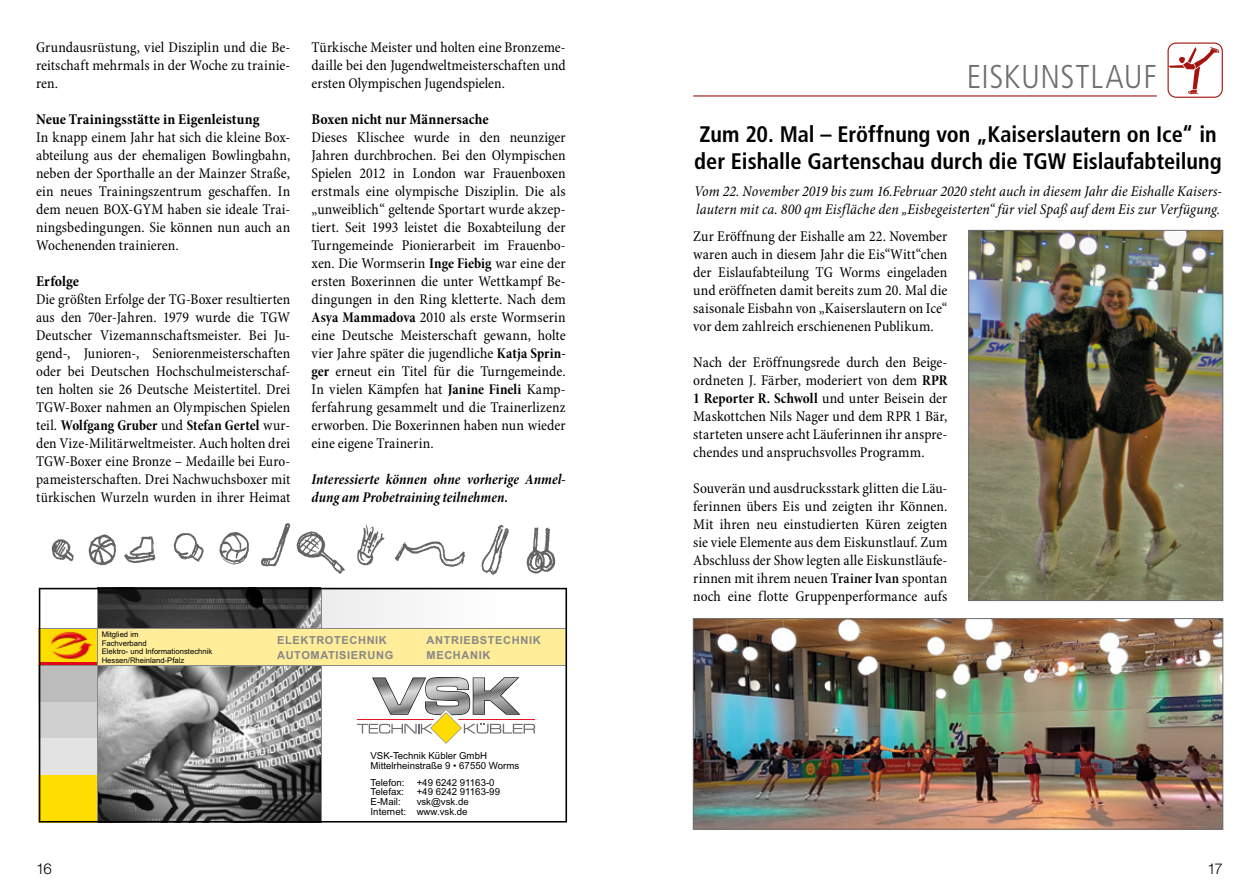
<style>
.page{position:relative;width:1259px;height:893px;background:#fff}
.page>*{position:absolute;margin:0;border:0;box-sizing:border-box;transform-origin:0 0}
.t1{font:300 condensed 33px "Frutiger LT Std";letter-spacing:.02em;color:#706f6f}
.t2{font:700 condensed 22.5px/27px "Frutiger LT Std";color:#000}
.t3{font:condensed 15px/18px "Minion Pro";letter-spacing:.005em;color:#000;text-align:justify}
.t4{font:italic condensed 15px/18px "Minion Pro";letter-spacing:.005em;color:#000}
.t5{font:15px "Minion Pro Bold Cn Subh";letter-spacing:.005em;color:#000}
.t6{font:15px/18px "Minion Pro Bold Cn It Subh";letter-spacing:.005em;color:#000}
.t7{font:700 condensed 15px "Minion Pro";letter-spacing:.005em;color:#000}
.t8{font:300 15px "Helvetica Neue LT Std";color:#000}
.t9{font:700 11.1px/14.9px "Arial";letter-spacing:.055em;color:#878787}
.t10{font:9.6px/9.8px "Arial";color:#000}
.t11{font:7.65px/8.6px "Arial";color:#000}
.s1{font-family:"Minion Pro";font-stretch:condensed}
.s2{font-family:"Minion Pro Bold Cn Subh";font-stretch:normal}
.s3{font-family:"Minion Pro Semibold Cn Subh";font-stretch:normal}
</style>
<div class="page">
<svg style="left:1167px;top:43px;width:55px;height:55px"></svg>
<hr style="left:693px;top:95px;width:464px;height:2px;background:#a4130e">
<img style="left:695px;top:620px;width:526px;height:207px">
<div style="left:693px;top:618px;width:530px;height:211px;border:1px solid #706f6f"></div>
<img style="left:970px;top:232px;width:251px;height:367px">
<div style="left:968px;top:230px;width:255px;height:371px;border:1px solid #706f6f"></div>
<svg style="left:39px;top:588px;width:528px;height:234px"></svg>
<img style="left:51px;top:523px;width:505px;height:52px">
<p class="t3" style="left:36px;top:38px;width:256px">Grundausrüstung, viel Disziplin und die Be&shy;reitschaft mehrmals in der Woche zu trainie&shy;ren.</p>
<p class="t7" style="left:36px;top:108px;width:225px">Neue Trainingsstätte in Eigenleistung</p>
<p class="t3" style="left:36px;top:128px;width:256px">In knapp einem Jahr hat sich die kleine Box&shy;abteilung aus der ehemaligen Bowlingbahn, neben der Sporthalle an der Mainzer Straße, ein neues Trainingszentrum geschaffen. In dem neuen BOX-GYM haben sie ideale Trai&shy;ningsbedingungen. Sie können nun auch an Wochenenden trainieren.</p>
<p class="t7" style="left:36px;top:270px;width:44px">Erfolge</p>
<p class="t3" style="left:36px;top:290px;width:256px">Die größten Erfolge der TG-Boxer resultierten aus den 70er-Jahren. 1979 wurde die TGW Deutscher Vizemannschaftsmeister. Bei Ju&shy;gend-, Junioren-, Seniorenmeisterschaften oder bei Deutschen Hochschulmeisterschaf&shy;ten holten sie 26 Deutsche Meistertitel. Drei TGW-Boxer nahmen an Olympischen Spielen</p>
<p class="t5" style="left:36px;top:416px;width:256px"><span class="s1">teil.</span> Wolfgang Gruber <span class="s1">und</span> Stefan Gertel <span class="s1">wur-</span></p>
<p class="t3" style="left:36px;top:434px;width:256px">den Vize-Militärweltmeister. Auch holten drei TGW-Boxer eine Bronze – Medaille bei Euro&shy;pameisterschaften. Drei Nachwuchsboxer mit türkischen Wurzeln wurden in ihrer Heimat</p>
<p class="t3" style="left:311px;top:38px;width:256px">Türkische Meister und holten eine Bronzeme&shy;daille bei den Jugendweltmeisterschaften und ersten Olympischen Jugendspielen.</p>
<p class="t7" style="left:311px;top:108px;width:179px">Boxen nicht nur Männersache</p>
<p class="t3" style="left:311px;top:128px;width:256px">Dieses Klischee wurde in den neunziger Jahren durchbrochen. Bei den Olympischen Spielen 2012 in London war Frauenboxen erstmals eine olympische Disziplin. Die als „unweiblich“ geltende Sportart wurde akzep&shy;tiert. Seit 1993 leistet die Boxabteilung der Turngemeinde Pionierarbeit im Frauenbo&shy;xen. Die Wormserin <span class="s2">Inge Fiebig</span> war eine der ersten Boxerinnen die unter Wettkampf Be&shy;dingungen in den Ring kletterte. Nach dem <span class="s2">Asya Mammadova</span> 2010 als erste Wormserin eine Deutsche Meisterschaft gewann, holte vier Jahre später die jugendliche <span class="s2">Katja Sprin&shy;ger</span> erneut ein Titel für die Turngemeinde.<br>In vielen Kämpfen hat <span class="s2">Janine Fineli</span> Kamp&shy;ferfahrung gesammelt und die Trainerlizenz erworben. Die Boxerinnen haben nun wieder eine eigene Trainerin.</p>
<p class="t6" style="left:311px;top:470px;width:256px">Interessierte können ohne vorherige Anmel&shy;dung am Probetraining teilnehmen.</p>
<p class="t11" style="left:102px;top:631px;width:112px">Mitglied im<br>Fachverband<br>Elektro- und Informationstechnik<br>Hessen/Rheinland-Pfalz</p>
<p class="t9" style="left:277px;top:634px;width:118px">ELEKTROTECHNIK<br>AUTOMATISIERUNG</p>
<p class="t9" style="left:426px;top:634px;width:116px">ANTRIEBSTECHNIK<br>MECHANIK</p>
<p class="t10" style="left:370px;top:751px;width:150px">VSK-Technik Kübler GmbH<br>Mittelrheinstraße 9 • 67550 Worms</p>
<p class="t10" style="left:371px;top:778px;width:37px">Telefon:<br>Telefax:<br>E-Mail:<br>Internet:</p>
<p class="t10" style="left:417px;top:778px;width:85px">+49 6242 91163-0 +49 6242 91163-99 vsk@vsk.de www.vsk.de</p>
<h1 class="t1" style="left:966px;top:57px;width:192px">EISKUNSTLAUF</h1>
<h2 class="t2" style="left:694px;top:120px;width:529px">Zum 20. Mal – Eröffnung von „Kaiserslautern on Ice“ in der Eishalle Gartenschau durch die TGW Eislaufabteilung</h2>
<p class="t4" style="left:694px;top:182px;width:529px">Vom 22. November 2019 bis zum 16.Februar 2020 steht auch in diesem Jahr die Eishalle Kaisers&shy;lautern mit ca. 800 qm Eisfläche den „Eisbegeisterten“ für viel Spaß auf dem Eis zur Verfügung.</p>
<p class="t3" style="left:693px;top:227px;width:256px">Zur Eröffnung der Eishalle am 22. November waren auch in diesem Jahr die Eis“Witt“chen der Eislaufabteilung TG Worms eingeladen und eröffneten damit bereits zum 20. Mal die saisonale Eisbahn von „Kaiserslautern on Ice“ vor dem zahlreich erschienenen Publikum.</p>
<p class="t3" style="left:693px;top:353px;width:256px">Nach der Eröffnungsrede durch den Beige&shy;ordneten J. Färber, moderiert von dem <span class="s2">RPR</span></p>
<p class="t5" style="left:693px;top:389px;width:256px">1 Reporter R. Schwoll <span class="s1">und unter Beisein der</span></p>
<p class="t3" style="left:693px;top:407px;width:256px">Maskottchen Nils Nager und dem RPR 1 Bär, starteten unsere acht Läuferinnen ihr anspre&shy;chendes und anspruchsvolles Programm.</p>
<p class="t3" style="left:693px;top:479px;width:256px">Souverän und ausdrucksstark glitten die Läu&shy;ferinnen übers Eis und zeigten ihr Können.<br>Mit ihren neu einstudierten Küren zeigten sie viele Elemente aus dem Eiskunstlauf. Zum Abschluss der Show legten alle Eiskunstläufe&shy;rinnen mit ihrem neuen <span class="s3">Trainer Ivan</span> spontan noch eine flotte Gruppenperformance aufs</p>
<p class="t8" style="left:36px;top:859px;width:17px">16</p>
<p class="t8" style="left:1207px;top:859px;width:17px">17</p>
</div>
